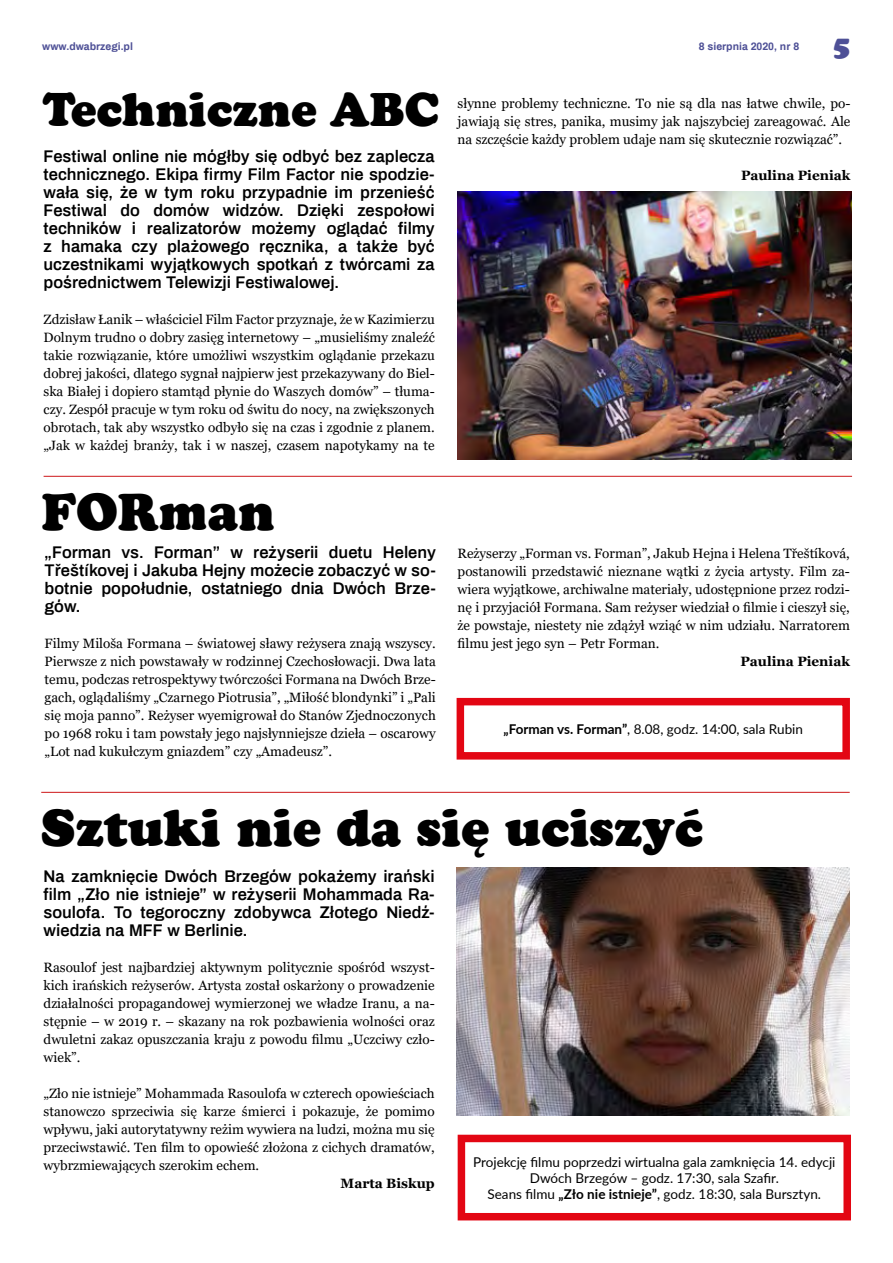
<style>
.page{position:relative;width:893px;height:1263px;background:#fff}
.page>*{position:absolute;margin:0;border:0;box-sizing:border-box;transform-origin:0 0}
.t1{font:49.5px "Cooper Blk BT";color:#000}
.t2{font:45px "Cooper Blk BT";color:#000}
.t3{font:27px "Cooper Blk BT";color:#4e5096}
.t4{font:600 16.5px/18px "Archivo";color:#000;text-align:justify}
.t5{font:13.5px/18px "Georgia";color:#000;text-align:justify}
.t6{font:13.5px/16.2px "Lato";color:#000;text-align:center}
.t7{font:700 13.5px "Georgia";color:#000}
.t8{font:700 10.5px "Archivo";color:#4e5096}
.s1{font-weight:700}
</style>
<div class="page">
<img style="left:457px;top:867px;width:392px;height:249px">
<div style="left:457px;top:698px;width:393px;height:61px;border:8px solid #e30613"></div>
<div style="left:458px;top:1135px;width:393px;height:85px;border:8px solid #e30613"></div>
<img style="left:458px;top:192px;width:393px;height:267px">
<hr style="left:44px;top:476px;width:808px;height:1px;background:#cd1719">
<hr style="left:41px;top:792px;width:809px;height:1px;background:#cd1719">
<p class="t8" style="left:42px;top:39px;width:92px">www.dwabrzegi.pl</p>
<p class="t8" style="left:699px;top:39px;width:102px">8 sierpnia 2020, nr 8</p>
<h3 class="t3" style="left:833px;top:28px;width:18px">5</h3>
<h2 class="t2" style="left:43px;top:78px;width:399px">Techniczne ABC</h2>
<p class="t4" style="left:44px;top:146px;width:393px">Festiwal online nie mógłby się odbyć bez zaplecza technicznego. Ekipa firmy Film Factor nie spodzie&shy;wała się, że w tym roku przypadnie im przenieść Festiwal do domów widzów. Dzięki zespołowi techników i realizatorów możemy oglądać filmy z hamaka czy plażowego ręcznika, a także być uczestnikami wyjątkowych spotkań z twórcami za pośrednictwem Telewizji Festiwalowej.</p>
<p class="t5" style="left:44px;top:311px;width:393px">Zdzisław Łanik – właściciel Film Factor przyznaje, że w Kazimierzu Dolnym trudno o dobry zasięg internetowy – „musieliśmy znaleźć takie rozwiązanie, które umożliwi wszystkim oglądanie przekazu dobrej jakości, dlatego sygnał najpierw jest przekazywany do Biel&shy;ska Białej i dopiero stamtąd płynie do Waszych domów” – tłuma&shy;czy. Zespół pracuje w tym roku od świtu do nocy, na zwiększonych obrotach, tak aby wszystko odbyło się na czas i zgodnie z planem. „Jak w każdej branży, tak i w naszej, czasem napotykamy na te</p>
<h1 class="t1" style="left:43px;top:478px;width:234px">FORman</h1>
<p class="t4" style="left:45px;top:542px;width:393px">„Forman vs. Forman” w reżyserii duetu Heleny Třeštíkovej i Jakuba Hejny możecie zobaczyć w so&shy;botnie popołudnie, ostatniego dnia Dwóch Brze&shy;gów.</p>
<p class="t5" style="left:45px;top:635px;width:393px">Filmy Miloša Formana – światowej sławy reżysera znają wszyscy.<br>Pierwsze z nich powstawały w rodzinnej Czechosłowacji. Dwa lata temu, podczas retrospektywy twórczości Formana na Dwóch Brze&shy;gach, oglądaliśmy „Czarnego Piotrusia”, „Miłość blondynki” i „Pali się moja panno”. Reżyser wyemigrował do Stanów Zjednoczonych po 1968 roku i tam powstały jego najsłynniejsze dzieła – oscarowy „Lot nad kukułczym gniazdem” czy „Amadeusz”.</p>
<p class="t5" style="left:458px;top:95px;width:394px">słynne problemy techniczne. To nie są dla nas łatwe chwile, po&shy;jawiają się stres, panika, musimy jak najszybciej zareagować. Ale na szczęście każdy problem udaje nam się skutecznie rozwiązać”.</p>
<p class="t7" style="left:741px;top:167px;width:111px">Paulina Pieniak</p>
<p class="t5" style="left:458px;top:545px;width:394px">Reżyserzy „Forman vs. Forman”, Jakub Hejna i Helena Třeštíková, postanowili przedstawić nieznane wątki z życia artysty. Film za&shy;wiera wyjątkowe, archiwalne materiały, udostępnione przez rodzi&shy;nę i przyjaciół Formana. Sam reżyser wiedział o filmie i cieszył się, że powstaje, niestety nie zdążył wziąć w nim udziału. Narratorem filmu jest jego syn – Petr Forman.</p>
<p class="t7" style="left:740px;top:653px;width:111px">Paulina Pieniak</p>
<p class="t6" style="left:503px;top:721px;width:301px"><span class="s1">„Forman vs. Forman”</span>, 8.08, godz. 14:00, sala Rubin</p>
<h1 class="t1" style="left:41px;top:793px;width:663px">Sztuki nie da się uciszyć</h1>
<p class="t4" style="left:44px;top:866px;width:393px">Na zamknięcie Dwóch Brzegów pokażemy irański film „Zło nie istnieje” w reżyserii Mohammada Ra&shy;soulofa. To tegoroczny zdobywca Złotego Niedź&shy;wiedzia na MFF w Berlinie.</p>
<p class="t5" style="left:44px;top:959px;width:393px">Rasoulof jest najbardziej aktywnym politycznie spośród wszyst&shy;kich irańskich reżyserów. Artysta został oskarżony o prowadzenie działalności propagandowej wymierzonej we władze Iranu, a na&shy;stępnie – w 2019 r. – skazany na rok pozbawienia wolności oraz dwuletni zakaz opuszczania kraju z powodu filmu „Uczciwy czło&shy;wiek”.</p>
<p class="t5" style="left:44px;top:1085px;width:393px">„Zło nie istnieje” Mohammada Rasoulofa w czterech opowieściach stanowczo sprzeciwia się karze śmierci i pokazuje, że pomimo wpływu, jaki autorytatywny reżim wywiera na ludzi, można mu się przeciwstawić. Ten film to opowieść złożona z cichych dramatów, wybrzmiewających szerokim echem.</p>
<p class="t7" style="left:341px;top:1175px;width:96px">Marta Biskup</p>
<p class="t6" style="left:473px;top:1153px;width:364px">Projekcję filmu poprzedzi wirtualna gala zamknięcia 14. edycji<br>Dwóch Brzegów – godz. 17:30, sala Szafir.<br>Seans filmu <span class="s1">„Zło nie istnieje”</span>, godz. 18:30, sala Bursztyn.</p>
</div>
